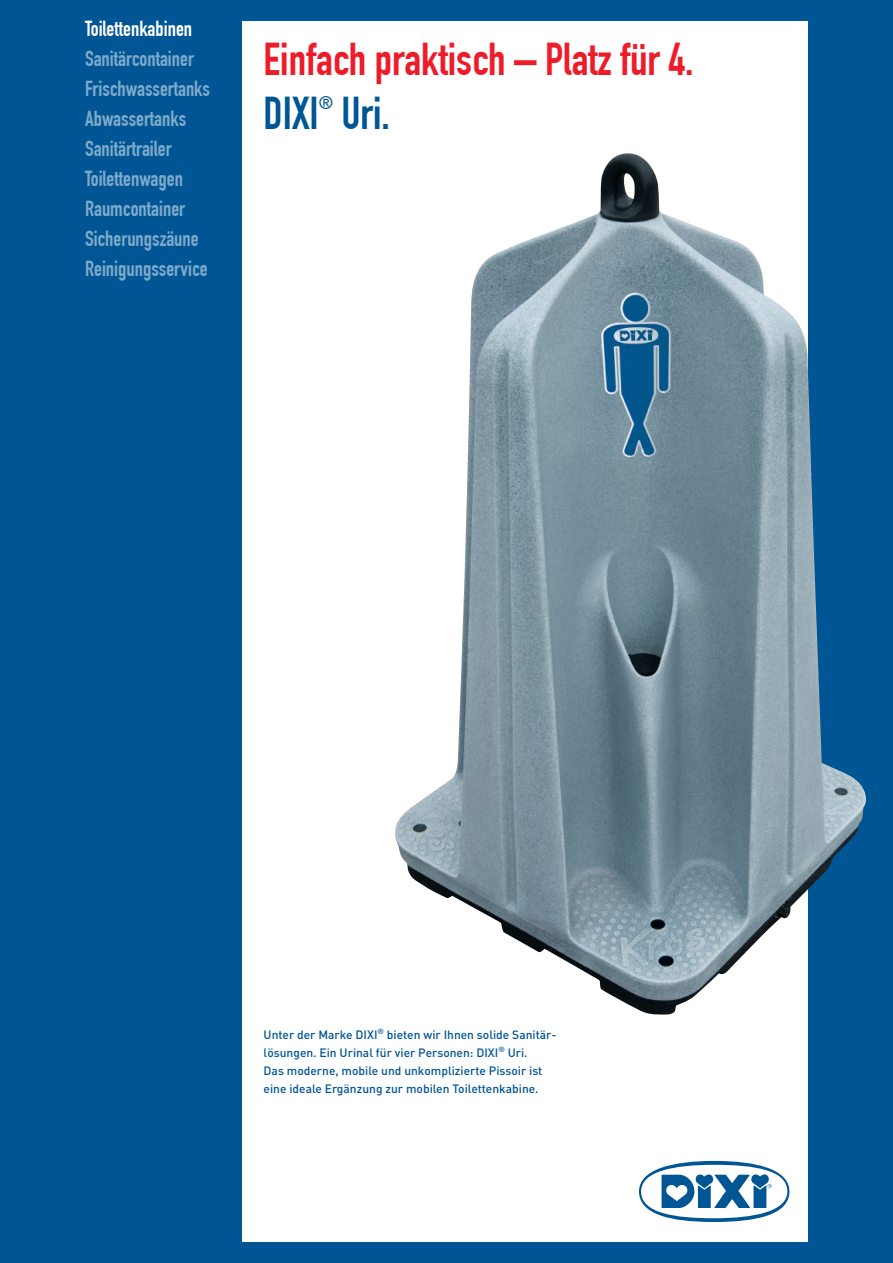
<style>
.page{position:relative;width:893px;height:1263px;background:#005695}
.page>*{position:absolute;margin:0;border:0;box-sizing:border-box;transform-origin:0 0}
.t1{font:45px "DIN1451 Com Engschrift";color:#ed1c29}
.t2{font:45px "DIN1451 Com Engschrift";color:#005695}
.t3{font:21.3px/30px "DIN1451 Com Engschrift";color:#80aaca}
.t4{font:21.3px "DIN1451 Com Engschrift";color:#fff}
.t5{font:18px "DIN1451 Com Engschrift";color:#005695}
.t6{font:500 12px/18px "DIN";color:#005695}
</style>
<div class="page">
<div style="left:242px;top:21px;width:566px;height:1221px;background:#fff"></div>
<svg style="left:639px;top:1161px;width:150px;height:61px"></svg>
<img style="left:395px;top:153px;width:471px;height:862px">
<h2 class="t4" style="left:85px;top:16px;width:109px">Toilettenkabinen</h2>
<h2 class="t3" style="left:85px;top:44px;width:127px">Sanitärcontainer<br>Frischwassertanks<br>Abwassertanks<br>Sanitärtrailer<br>Toilettenwagen<br>Raumcontainer<br>Sicherungszäune<br>Reinigungsservice</h2>
<h1 class="t1" style="left:264px;top:32px;width:431px">Einfach praktisch – Platz für 4.</h1>
<h1 class="t2" style="left:264px;top:86px;width:57px">DIXI</h1>
<h3 class="t5" style="left:319px;top:92px;width:16px">®</h3>
<h1 class="t2" style="left:341px;top:86px;width:50px">Uri.</h1>
<p class="t6" style="left:264px;top:1025px;width:294px">Unter der Marke DIXI<sup>®</sup> bieten wir Ihnen solide Sanitär&shy;lösungen. Ein Urinal für vier Personen: DIXI<sup>®</sup> Uri.<br>Das moderne, mobile und unkomplizierte Pissoir ist eine ideale Ergänzung zur mobilen Toilettenkabine.</p>
</div>
